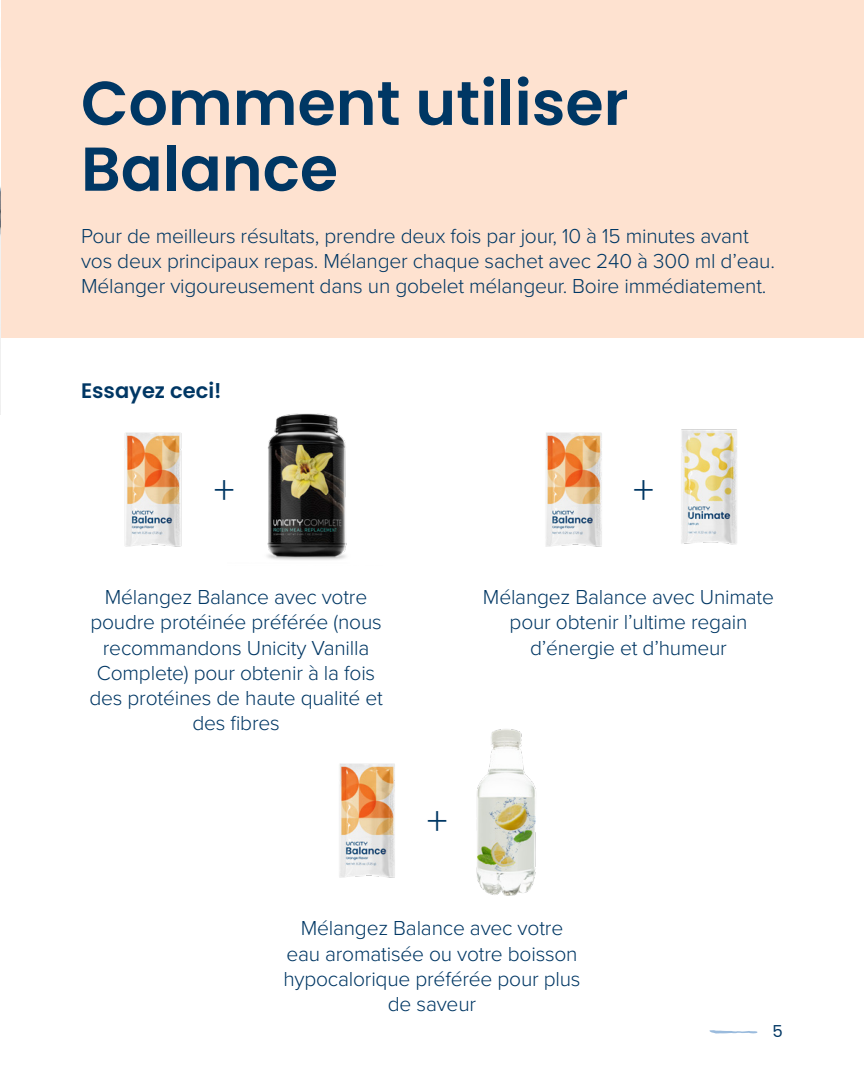
<style>
.page{position:relative;width:864px;height:1080px;background:#fff}
.page>*{position:absolute;margin:0;border:0;box-sizing:border-box;transform-origin:0 0}
.t1{font:600 61.8px "Poppins";color:#003764}
.t2{font:300 42px "Proxima Nova";color:#003764}
.t3{font:300 21px/25.2px "Proxima Nova";letter-spacing:-.01em;color:#003764;text-align:center}
.t4{font:600 21px "Poppins";color:#003764}
.t5{font:16.5px "Poppins";color:#003764}
</style>
<div class="page">
<div style="left:0;top:0;width:864px;height:337px;background:#fee2d0"></div>
<img style="left:267px;top:413px;width:80px;height:147px">
<img style="left:476px;top:729px;width:60px;height:167px">
<img style="left:0;top:0;width:1px;height:414px">
<img style="left:681px;top:430px;width:56px;height:115px">
<img style="left:125px;top:432px;width:57px;height:115px">
<img style="left:339px;top:763px;width:56px;height:115px">
<img style="left:546px;top:432px;width:56px;height:115px">
<svg style="left:709px;top:1030px;width:48px;height:3px"></svg>
<p class="t1" style="left:81px;top:67px;width:549px">Comment utiliser</p>
<p class="t1" style="left:81px;top:133px;width:259px">Balance</p>
<p class="t3" style="left:81px;top:222px;width:695px;text-align:left">Pour de meilleurs résultats, prendre deux fois par jour, 10 à 15 minutes avant vos deux principaux repas. Mélanger chaque sachet avec 240 à 300 ml d’eau.<br>Mélanger vigoureusement dans un gobelet mélangeur. Boire immédiatement.</p>
<p class="t4" style="left:81px;top:379px;width:142px">Essayez ceci!</p>
<p class="t2" style="left:214px;top:459px;width:22px">+</p>
<p class="t3" style="left:89px;top:583px;width:295px">Mélangez Balance avec votre poudre protéinée préférée (nous recommandons Unicity Vanilla<br>Complete) pour obtenir à la fois des protéines de haute qualité et des fibres</p>
<p class="t2" style="left:633px;top:459px;width:22px">+</p>
<p class="t3" style="left:483px;top:583px;width:293px">Mélangez Balance avec Unimate pour obtenir l’ultime regain d’énergie et d’humeur</p>
<p class="t2" style="left:427px;top:790px;width:22px">+</p>
<p class="t3" style="left:283px;top:915px;width:299px">Mélangez Balance avec votre eau aromatisée ou votre boisson hypocalorique préférée pour plus de saveur</p>
<p class="t5" style="left:773px;top:1022px;width:12px">5</p>
</div>
